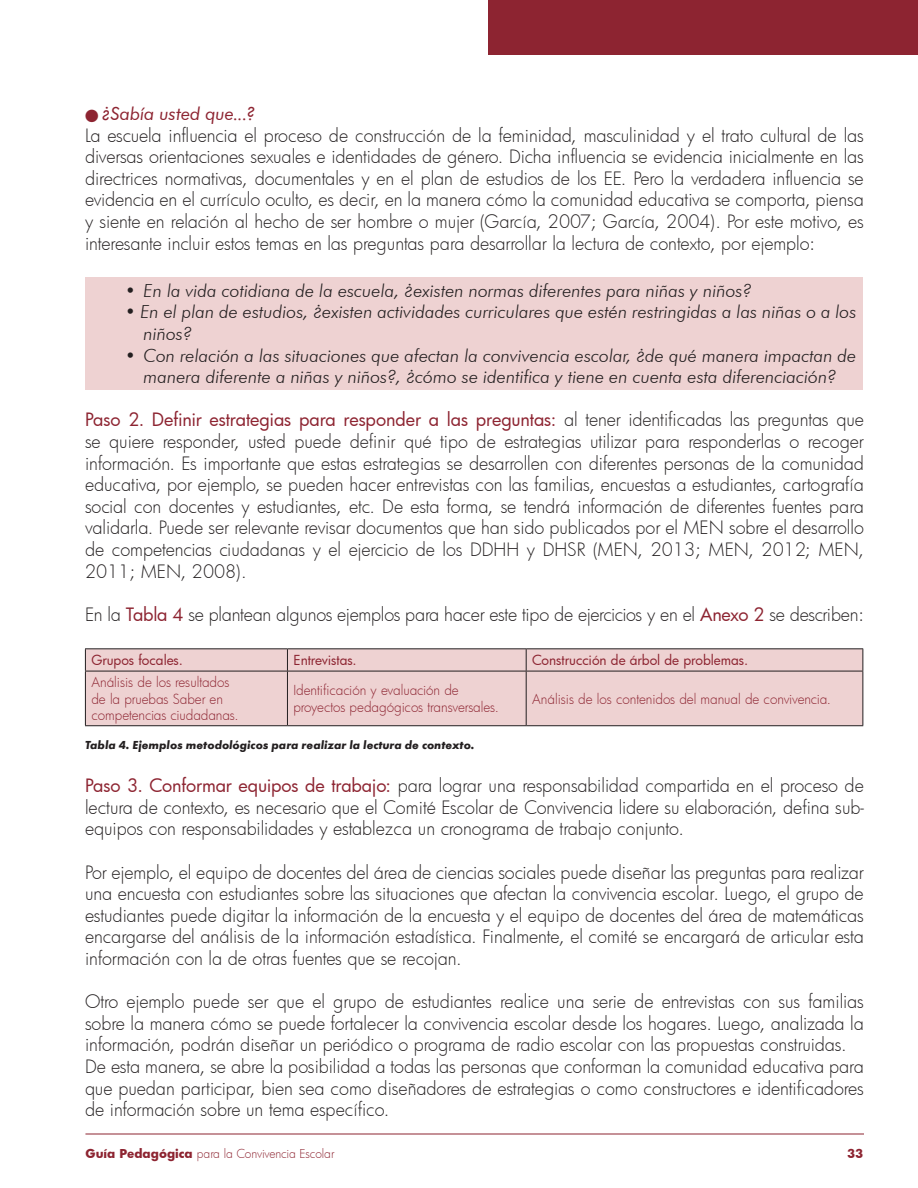
<style>
.page{position:relative;width:918px;height:1188px;background:#fff}
.page>*{position:absolute;margin:0;border:0;box-sizing:border-box;transform-origin:0 0}
.Text{font:300 18px/21.6px "Futura";letter-spacing:-.005em;color:#231f20;text-align:justify}
.text_espacio{font:italic 300 18px "Futura BT";color:#231f20}
.Text-2{font:italic 18px "Futura BT";letter-spacing:-.01em;color:#8d2431}
.Textos_cuadros{font:300 13.5px/16.2px "Futura";letter-spacing:-.005em;color:#8d2431}
.Textos_cuadros-2{font:13.5px "Futura";color:#8d2431}
.Pies_de_foto{font:12px "Futura T Bold Obli";color:#231f20}
.t1{font:300 12px "Futura";letter-spacing:-.015em;color:#8d2431}
.t2{font:700 12px "Futura";color:#8d2431}
.s1{font-weight:400;color:#8d2431}
.s2{font-weight:700}
</style>
<div class="page">
<hr style="left:85px;top:1134px;width:779px;height:1px;background:#8d2431">
<div style="left:489px;top:0;width:429px;height:55px;background:#8d2431"></div>
<div style="left:85px;top:277px;width:777px;height:112px;background:#eed2d2"></div>
<div style="left:86px;top:649px;width:776px;height:76px;background:#eed2d2"></div>
<hr style="left:85px;top:648px;width:202px;height:1px;background:#231f20">
<svg style="left:85px;top:649px;width:1px;height:22px"></svg>
<hr style="left:287px;top:648px;width:239px;height:1px;background:#231f20">
<svg style="left:287px;top:649px;width:1px;height:22px"></svg>
<hr style="left:526px;top:648px;width:337px;height:1px;background:#231f20">
<svg style="left:526px;top:649px;width:1px;height:22px"></svg>
<svg style="left:862px;top:649px;width:1px;height:22px"></svg>
<hr style="left:85px;top:671px;width:202px;height:1px;background:#231f20">
<hr style="left:85px;top:671px;width:1px;height:54px;background:#231f20">
<hr style="left:287px;top:671px;width:239px;height:1px;background:#231f20">
<hr style="left:287px;top:671px;width:1px;height:54px;background:#231f20">
<hr style="left:526px;top:671px;width:337px;height:1px;background:#231f20">
<hr style="left:526px;top:671px;width:1px;height:54px;background:#231f20">
<hr style="left:862px;top:671px;width:1px;height:54px;background:#231f20">
<hr style="left:85px;top:725px;width:202px;height:1px;background:#231f20">
<hr style="left:287px;top:725px;width:239px;height:1px;background:#231f20">
<hr style="left:526px;top:725px;width:337px;height:1px;background:#231f20">
<p class="Text-2" style="left:85px;top:103px;width:172px">● ¿Sabía usted que...?</p>
<p class="Text" style="left:85px;top:124px;width:780px">La escuela influencia el proceso de construcción de la feminidad, masculinidad y el trato cultural de las diversas orientaciones sexuales e identidades de género. Dicha influencia se evidencia inicialmente en las directrices normativas, documentales y en el plan de estudios de los EE. Pero la verdadera influencia se evidencia en el currículo oculto, es decir, en la manera cómo la comunidad educativa se comporta, piensa y siente en relación al hecho de ser hombre o mujer (García, 2007; García, 2004). Por este motivo, es interesante incluir estos temas en las preguntas para desarrollar la lectura de contexto, por ejemplo:</p>
<p class="text_espacio" style="left:125px;top:280px;width:628px">• En la vida cotidiana de la escuela, ¿existen normas diferentes para niñas y niños?</p>
<p class="text_espacio" style="left:125px;top:301px;width:733px">• En el plan de estudios, ¿existen actividades curriculares que estén restringidas a las niñas o a los</p>
<p class="text_espacio" style="left:144px;top:323px;width:50px">niños?</p>
<p class="text_espacio" style="left:125px;top:344px;width:733px">• Con relación a las situaciones que afectan la convivencia escolar, ¿de qué manera impactan de</p>
<p class="text_espacio" style="left:144px;top:366px;width:694px">manera diferente a niñas y niños?, ¿cómo se identifica y tiene en cuenta esta diferenciación?</p>
<p class="Text" style="left:85px;top:409px;width:780px"><span class="s1">Paso 2. Definir estrategias para responder a las preguntas:</span> al tener identificadas las preguntas que se quiere responder, usted puede definir qué tipo de estrategias utilizar para responderlas o recoger información. Es importante que estas estrategias se desarrollen con diferentes personas de la comunidad educativa, por ejemplo, se pueden hacer entrevistas con las familias, encuestas a estudiantes, cartografía social con docentes y estudiantes, etc. De esta forma, se tendrá información de diferentes fuentes para validarla. Puede ser relevante revisar documentos que han sido publicados por el MEN sobre el desarrollo de competencias ciudadanas y el ejercicio de los DDHH y DHSR (MEN, 2013; MEN, 2012; MEN, 2011; MEN, 2008).</p>
<p class="Text" style="left:85px;top:603px;width:780px">En la <span class="s1">Tabla 4</span> se plantean algunos ejemplos para hacer este tipo de ejercicios y en el <span class="s1">Anexo 2</span> se describen:</p>
<p class="Textos_cuadros-2" style="left:91px;top:651px;width:93px">Grupos focales.</p>
<p class="Textos_cuadros-2" style="left:293px;top:651px;width:65px">Entrevistas.</p>
<p class="Textos_cuadros-2" style="left:532px;top:651px;width:218px">Construcción de árbol de problemas.</p>
<p class="Textos_cuadros" style="left:91px;top:674px;width:149px">Análisis de los resultados de la pruebas Saber en competencias ciudadanas.</p>
<p class="Textos_cuadros" style="left:293px;top:682px;width:207px">Identificación y evaluación de proyectos pedagógicos transversales.</p>
<p class="Textos_cuadros" style="left:532px;top:690px;width:300px">Análisis de los contenidos del manual de convivencia.</p>
<p class="Pies_de_foto" style="left:85px;top:738px;width:391px">Tabla 4. Ejemplos metodológicos para realizar la lectura de contexto.</p>
<p class="Text" style="left:85px;top:774px;width:780px"><span class="s1">Paso 3. Conformar equipos de trabajo:</span> para lograr una responsabilidad compartida en el proceso de lectura de contexto, es necesario que el Comité Escolar de Convivencia lidere su elaboración, defina sub&shy;equipos con responsabilidades y establezca un cronograma de trabajo conjunto.</p>
<p class="Text" style="left:85px;top:861px;width:780px">Por ejemplo, el equipo de docentes del área de ciencias sociales puede diseñar las preguntas para realizar una encuesta con estudiantes sobre las situaciones que afectan la convivencia escolar. Luego, el grupo de estudiantes puede digitar la información de la encuesta y el equipo de docentes del área de matemáticas encargarse del análisis de la información estadística. Finalmente, el comité se encargará de articular esta información con la de otras fuentes que se recojan.</p>
<p class="Text" style="left:85px;top:990px;width:780px">Otro ejemplo puede ser que el grupo de estudiantes realice una serie de entrevistas con sus familias sobre la manera cómo se puede fortalecer la convivencia escolar desde los hogares. Luego, analizada la información, podrán diseñar un periódico o programa de radio escolar con las propuestas construidas.</p>
<p class="Text" style="left:85px;top:1055px;width:780px">De esta manera, se abre la posibilidad a todas las personas que conforman la comunidad educativa para que puedan participar, bien sea como diseñadores de estrategias o como constructores e identificadores de información sobre un tema específico.</p>
<p class="t1" style="left:85px;top:1146px;width:250px"><span class="s2">Guía Pedagógica</span> para la Convivencia Escolar</p>
<p class="t2" style="left:847px;top:1145px;width:18px">33</p>
</div>
